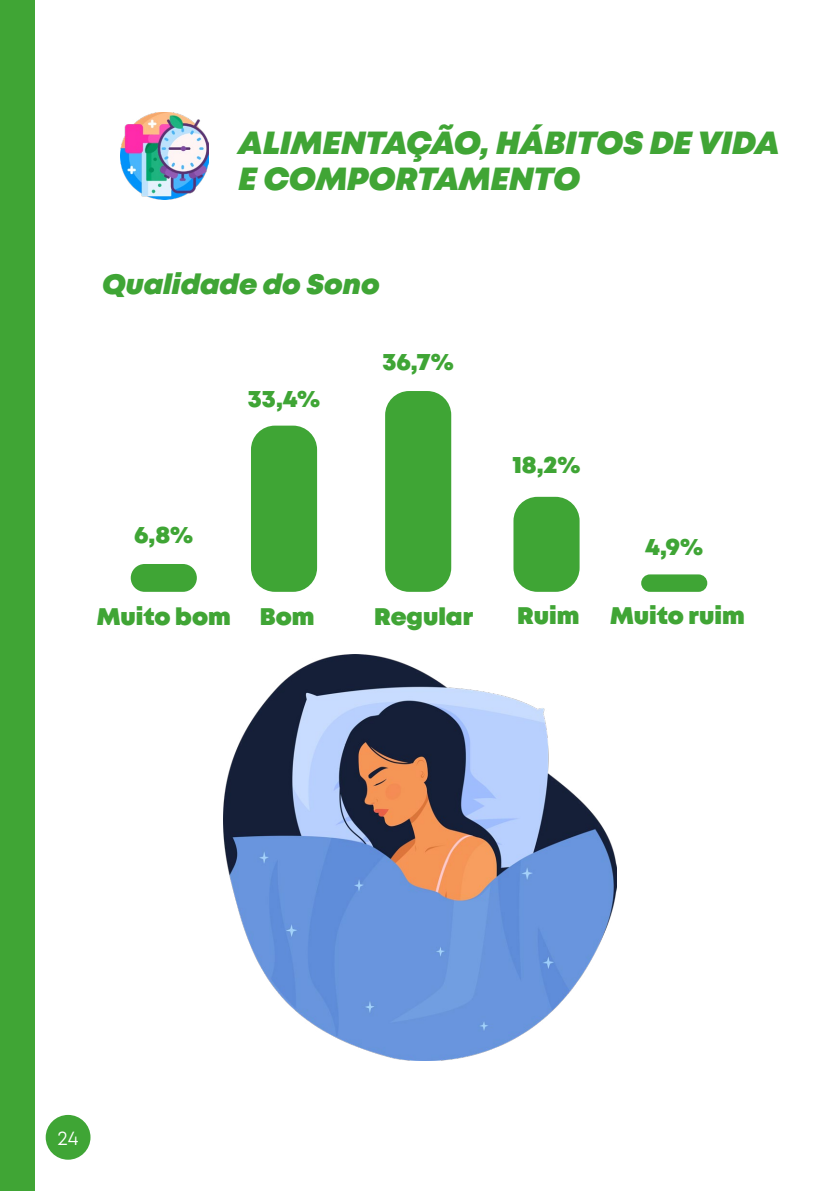
<style>
.page{position:relative;width:840px;height:1191px;background:#fff}
.page>*{position:absolute;margin:0;border:0;box-sizing:border-box;transform-origin:0 0}
.t1{font:italic 900 32px/36px "Mont";color:#40a535}
.t2{font:italic 900 28px "Mont";color:#3fa535}
.t3{font:900 24px "Mont";color:#40a535}
.t4{font:900 24px "Mont";color:#3fa535}
.t5{font:20px "Mont";color:#fff}
</style>
<div class="page">
<div style="left:0;top:0;width:34px;height:1191px;background:#40a535"></div>
<div style="left:46px;top:1115px;width:44px;height:44px;background:#3fa535;border-radius:50%"></div>
<div style="left:131px;top:564px;width:66px;height:28px;background:#3fa535;border-radius:14px"></div>
<div style="left:251px;top:425px;width:66px;height:167px;background:#3fa535;border-radius:24px"></div>
<div style="left:513px;top:497px;width:66px;height:95px;background:#3fa535;border-radius:24px"></div>
<div style="left:640px;top:574px;width:67px;height:18px;background:#3fa535;border-radius:9px"></div>
<div style="left:385px;top:391px;width:66px;height:201px;background:#3fa535;border-radius:24px"></div>
<img style="left:223px;top:654px;width:393px;height:406px">
<img style="left:121px;top:112px;width:87px;height:87px">
<p class="t1" style="left:238px;top:126px;width:542px">ALIMENTAÇÃO, HÁBITOS DE VIDA<br>E COMPORTAMENTO</p>
<p class="t2" style="left:102px;top:267px;width:279px">Qualidade do Sono</p>
<p class="t4" style="left:134px;top:518px;width:60px">6,8%</p>
<p class="t4" style="left:248px;top:382px;width:74px">33,4%</p>
<p class="t4" style="left:382px;top:345px;width:73px">36,7%</p>
<p class="t4" style="left:512px;top:449px;width:70px">18,2%</p>
<p class="t4" style="left:645px;top:531px;width:59px">4,9%</p>
<p class="t3" style="left:97px;top:601px;width:219px">Muito bom Bom</p>
<p class="t3" style="left:374px;top:601px;width:100px">Regular</p>
<p class="t3" style="left:517px;top:600px;width:64px">Ruim</p>
<p class="t3" style="left:610px;top:600px;width:136px">Muito ruim</p>
<p class="t5" style="left:58px;top:1124px;width:22px">24</p>
</div>
